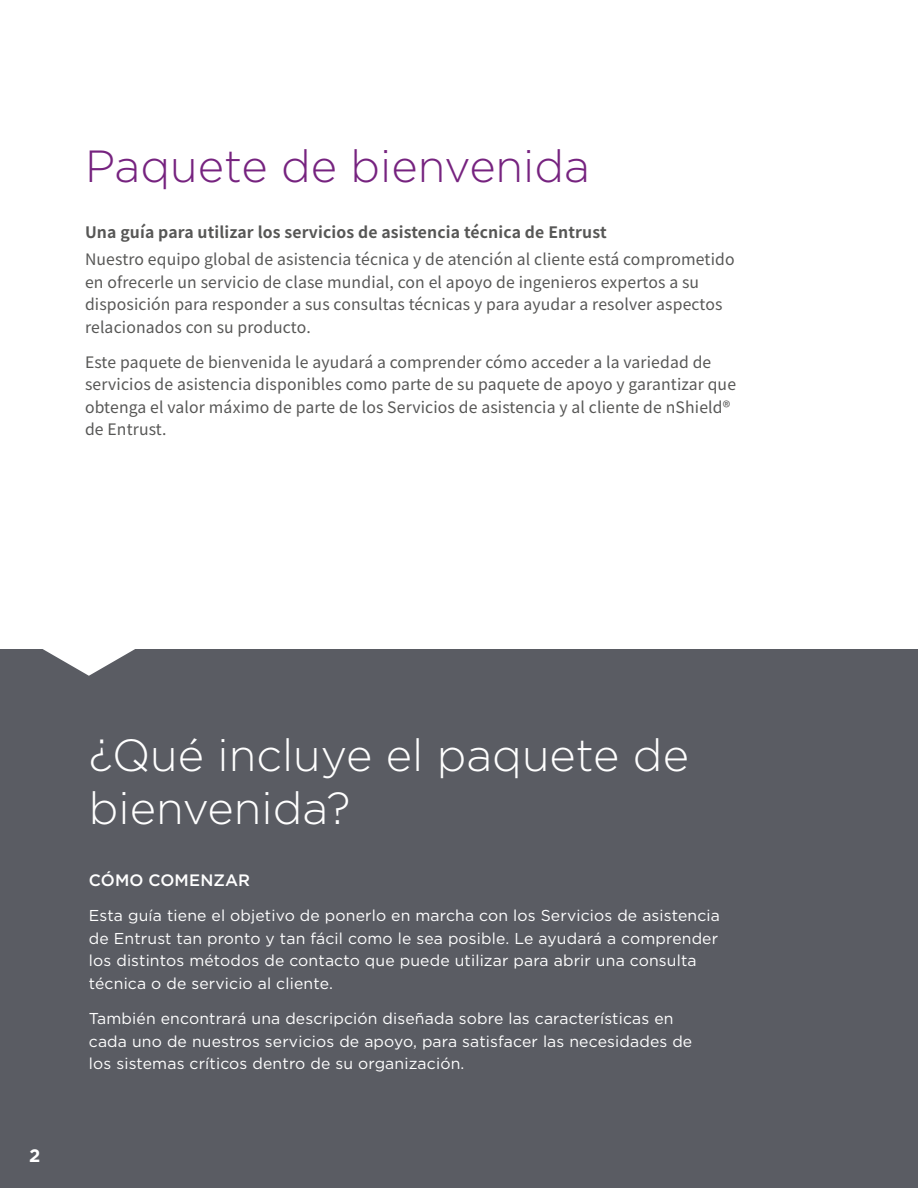
<style>
.page{position:relative;width:918px;height:1188px;background:#fff}
.page>*{position:absolute;margin:0;border:0;box-sizing:border-box;transform-origin:0 0}
._2_Page_Title{font:300 45px/52.5px "Gotham";color:#fff}
._2_Page_Title-2{font:300 45px "Gotham";color:#76237f}
.t1{font:700 18px "Gotham";color:#fff}
._4_Bulleted_Text{font:500 16.5px "Gotham";letter-spacing:.01em;color:#fff}
._4_Body_Text{font:15.75px/22.5px "Noto Sans SC";letter-spacing:.01em;color:#575756}
._4_Body_Text-2{font:15.75px/22.5px "Gotham";letter-spacing:.01em;color:#fff}
._3_Subheader{font:700 15.75px "Noto Sans SC";letter-spacing:.01em;color:#575756}
</style>
<div class="page">
<div style="left:0;top:650px;width:918px;height:538px;background:#5a5c63"></div>
<svg style="left:43px;top:649px;width:92px;height:27px"></svg>
<p class="_2_Page_Title-2" style="left:85px;top:137px;width:506px">Paquete de bienvenida</p>
<p class="_3_Subheader" style="left:85px;top:224px;width:523px">Una guía para utilizar los servicios de asistencia técnica de Entrust</p>
<p class="_4_Body_Text" style="left:85px;top:248px;width:651px">Nuestro equipo global de asistencia técnica y de atención al cliente está comprometido en ofrecerle un servicio de clase mundial, con el apoyo de ingenieros expertos a su disposición para responder a sus consultas técnicas y para ayudar a resolver aspectos relacionados con su producto.</p>
<p class="_4_Body_Text" style="left:85px;top:351px;width:653px">Este paquete de bienvenida le ayudará a comprender cómo acceder a la variedad de servicios de asistencia disponibles como parte de su paquete de apoyo y garantizar que obtenga el valor máximo de parte de los Servicios de asistencia y al cliente de nShield® de Entrust.</p>
<p class="t1" style="left:29px;top:1144px;width:13px">2</p>
<p class="_2_Page_Title" style="left:89px;top:728px;width:602px">¿Qué incluye el paquete de bienvenida?</p>
<p class="_4_Bulleted_Text" style="left:89px;top:870px;width:163px">CÓMO COMENZAR</p>
<p class="_4_Body_Text-2" style="left:89px;top:904px;width:633px">Esta guía tiene el objetivo de ponerlo en marcha con los Servicios de asistencia de Entrust tan pronto y tan fácil como le sea posible. Le ayudará a comprender los distintos métodos de contacto que puede utilizar para abrir una consulta técnica o de servicio al cliente.</p>
<p class="_4_Body_Text-2" style="left:89px;top:1007px;width:605px">También encontrará una descripción diseñada sobre las características en cada uno de nuestros servicios de apoyo, para satisfacer las necesidades de los sistemas críticos dentro de su organización.</p>
</div>
